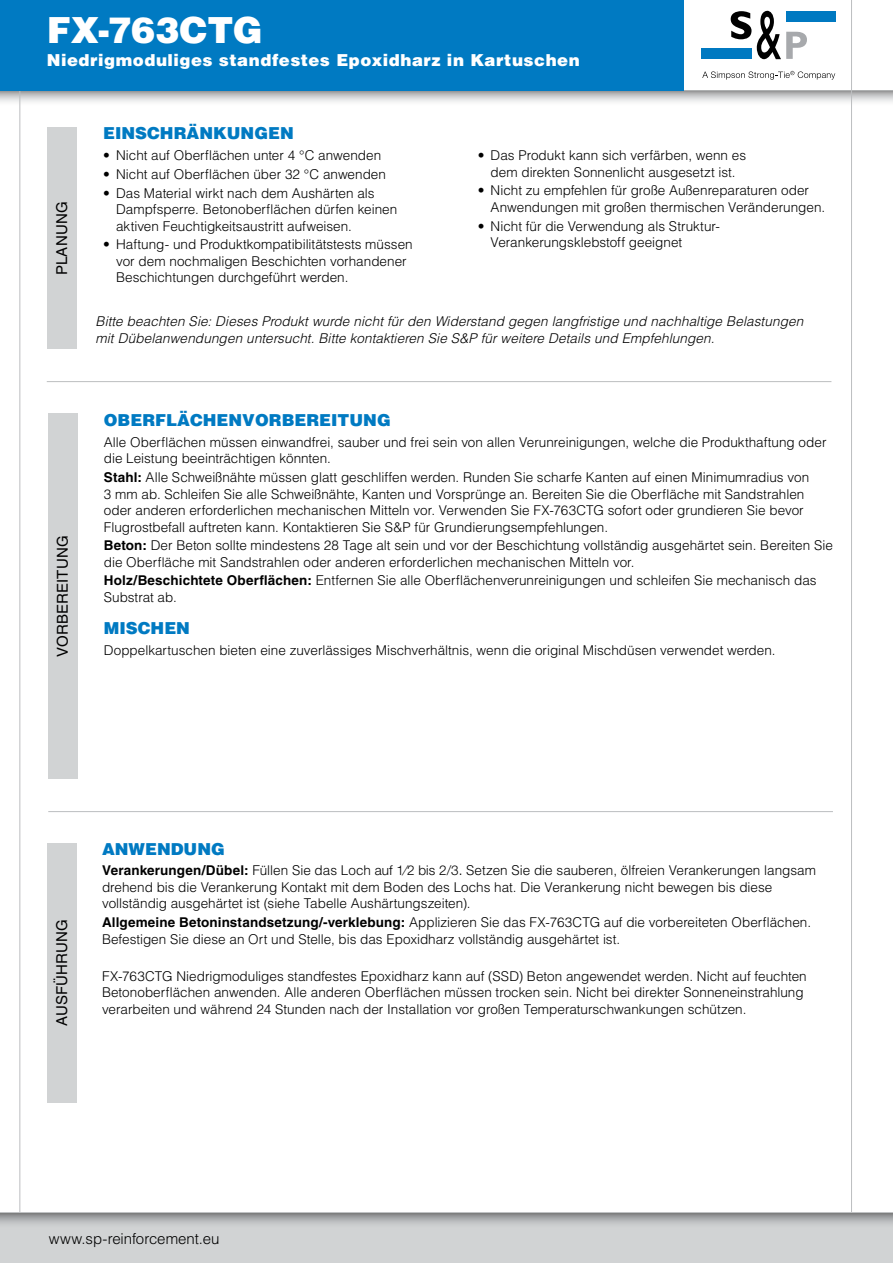
<style>
.page{position:relative;width:893px;height:1263px;background:#fff}
.page>*{position:absolute;margin:0;border:0;box-sizing:border-box;transform-origin:0 0}
.t1{font:900 36px "Helvetica LT Std";color:#fff}
.t2{font:900 16.5px "Helvetica LT Std";color:#007ac2}
.t3{font:900 16.5px "Helvetica LT Std";letter-spacing:.03em;color:#fff}
.t4{font:15px "Helvetica LT Std";letter-spacing:.01em;color:#000}
.t5{font:300 15px "Helvetica LT Std";letter-spacing:-.005em;color:#000}
.t6{font:300 13.5px/16.5px "Helvetica LT Std";color:#000}
.t7{font:italic 300 13.5px/16.5px "Helvetica LT Std";letter-spacing:.01em;color:#000}
.s1{font-weight:700}
.s2{font-family:"Helvetica Neue LT Std"}
</style>
<div class="page">
<svg style="left:0;top:91px;width:893px;height:15px"></svg>
<hr style="left:0;top:90px;width:893px;height:1px;background:#bcbec0">
<hr style="left:19px;top:0;width:1px;height:1263px;background:#bcbec0">
<hr style="left:851px;top:0;width:1px;height:1263px;background:#bcbec0">
<div style="left:0;top:0;width:683px;height:91px;background:#007ac2"></div>
<div style="left:702px;top:48px;width:50px;height:11px;background:#0079c1"></div>
<div style="left:786px;top:11px;width:49px;height:11px;background:#0079c1"></div>
<svg style="left:731px;top:11px;width:20px;height:28px"></svg>
<svg style="left:757px;top:11px;width:50px;height:48px"></svg>
<svg style="left:702px;top:71px;width:133px;height:9px"></svg>
<div style="left:0;top:1212px;width:893px;height:51px;background:#d1d3d4"></div>
<svg style="left:0;top:1213px;width:893px;height:11px"></svg>
<hr style="left:0;top:1212px;width:893px;height:1px;background:#bcbec0">
<hr style="left:47px;top:381px;width:784px;height:1px;background:#bcbec0">
<hr style="left:48px;top:811px;width:785px;height:1px;background:#bcbec0">
<div style="left:47px;top:128px;width:30px;height:221px;background:#d1d3d4"></div>
<div style="left:48px;top:414px;width:29px;height:365px;background:#d1d3d4"></div>
<div style="left:47px;top:843px;width:30px;height:259px;background:#d1d3d4"></div>
<h1 class="t1" style="left:47px;top:7px;width:218px">FX‑763CTG</h1>
<p class="t3" style="left:47px;top:49px;width:534px">Niedrigmoduliges standfestes Epoxidharz in Kartuschen</p>
<p class="t4" style="left:53px;top:275px;width:75px;rotate:-90deg">PLANUNG</p>
<p class="t4" style="left:54px;top:656px;width:122px;rotate:-90deg">VORBEREITUNG</p>
<p class="t2" style="left:103px;top:123px;width:192px">EINSCHRÄNKUNGEN</p>
<p class="t6" style="left:103px;top:147px;width:280px">• Nicht auf Oberflächen unter 4 °C anwenden</p>
<p class="t6" style="left:103px;top:166px;width:284px">• Nicht auf Oberflächen über 32 °C anwenden</p>
<p class="t6" style="left:116px;top:184px;width:283px;text-indent:-13px">• Das Material wirkt nach dem Aushärten als<br>Dampfsperre. Betonoberflächen dürfen keinen aktiven Feuchtigkeitsaustritt aufweisen.</p>
<p class="t6" style="left:116px;top:236px;width:298px;text-indent:-13px">• Haftung- und Produktkompatibilitätstests müssen vor dem nochmaligen Beschichten vorhandener<br>Beschichtungen durchgeführt werden.</p>
<p class="t6" style="left:478px;top:147px;width:270px;text-align:center">• Das Produkt kann sich verfärben, wenn es dem direkten Sonnenlicht ausgesetzt ist.</p>
<p class="t6" style="left:491px;top:182px;width:336px;text-indent:-13px">• Nicht zu empfehlen für große Außenreparaturen oder<br>Anwendungen mit großen thermischen Veränderungen.</p>
<p class="t6" style="left:491px;top:217px;width:231px;text-indent:-13px">• Nicht für die Verwendung als Struktur-<br>Verankerungsklebstoff geeignet</p>
<p class="t7" style="left:96px;top:313px;width:709px">Bitte beachten Sie: Dieses Produkt wurde nicht für den Widerstand gegen langfristige und nachhaltige Belastungen mit Dübelanwendungen untersucht. Bitte kontaktieren Sie S&amp;P für weitere Details und Empfehlungen.</p>
<p class="t2" style="left:104px;top:409px;width:288px">OBERFLÄCHENVORBEREITUNG</p>
<p class="t6" style="left:104px;top:434px;width:724px">Alle Oberflächen müssen einwandfrei, sauber und frei sein von allen Verunreinigungen, welche die Produkthaftung oder die Leistung beeinträchtigen könnten.</p>
<p class="t6" style="left:104px;top:469px;width:707px"><span class="s1">Stahl:</span> Alle Schweißnähte müssen glatt geschliffen werden. Runden Sie scharfe Kanten auf einen Minimumradius von 3 mm ab. Schleifen Sie alle Schweißnähte, Kanten und Vorsprünge an. Bereiten Sie die Oberfläche mit Sandstrahlen oder anderen erforderlichen mechanischen Mitteln vor. Verwenden Sie FX‑763CTG sofort oder grundieren Sie bevor Flugrostbefall auftreten kann. Kontaktieren Sie S&amp;P für Grundierungsempfehlungen.</p>
<p class="t6" style="left:104px;top:537px;width:730px"><span class="s1">Beton:</span> Der Beton sollte mindestens 28 Tage alt sein und vor der Beschichtung vollständig ausgehärtet sein. Bereiten Sie die Oberfläche mit Sandstrahlen oder anderen erforderlichen mechanischen Mitteln vor.</p>
<p class="t6" style="left:104px;top:572px;width:714px"><span class="s1">Holz/Beschichtete Oberflächen:</span> Entfernen Sie alle Oberflächenverunreinigungen und schleifen Sie mechanisch das<br>Substrat ab.</p>
<p class="t2" style="left:104px;top:617px;width:88px">MISCHEN</p>
<p class="t6" style="left:104px;top:641px;width:673px">Doppelkartuschen bieten eine zuverlässiges Mischverhältnis, wenn die original Mischdüsen verwendet werden.</p>
<p class="t4" style="left:53px;top:1025px;width:107px;rotate:-90deg">AUSFÜHRUNG</p>
<p class="t2" style="left:102px;top:838px;width:124px">ANWENDUNG</p>
<p class="t6" style="left:102px;top:862px;width:715px"><span class="s1">Verankerungen/Dübel:</span> Füllen Sie das Loch <span class="s2">auf 1∕2 bis 2/3.</span> Setzen Sie die sauberen, ölfreien Verankerungen langsam drehend bis die Verankerung Kontakt mit dem Boden des Lochs hat. Die Verankerung nicht bewegen bis diese vollständig ausgehärtet ist (siehe Tabelle Aushärtungszeiten).</p>
<p class="t6" style="left:102px;top:914px;width:710px"><span class="s1">Allgemeine Betoninstandsetzung/-verklebung:</span> Applizieren Sie das FX‑763CTG auf die vorbereiteten Oberflächen.<br>Befestigen Sie diese an Ort und Stelle, bis das Epoxidharz vollständig ausgehärtet ist.</p>
<p class="t6" style="left:102px;top:968px;width:706px">FX‑763CTG Niedrigmoduliges standfestes Epoxidharz kann auf (SSD) Beton angewendet werden. Nicht auf feuchten<br>Betonoberflächen anwenden. Alle anderen Oberflächen müssen trocken sein. Nicht bei direkter Sonneneinstrahlung verarbeiten und während 24 Stunden nach der Installation vor großen Temperaturschwankungen schützen.</p>
<p class="t5" style="left:49px;top:1230px;width:172px">www.sp-reinforcement.eu</p>
</div>
